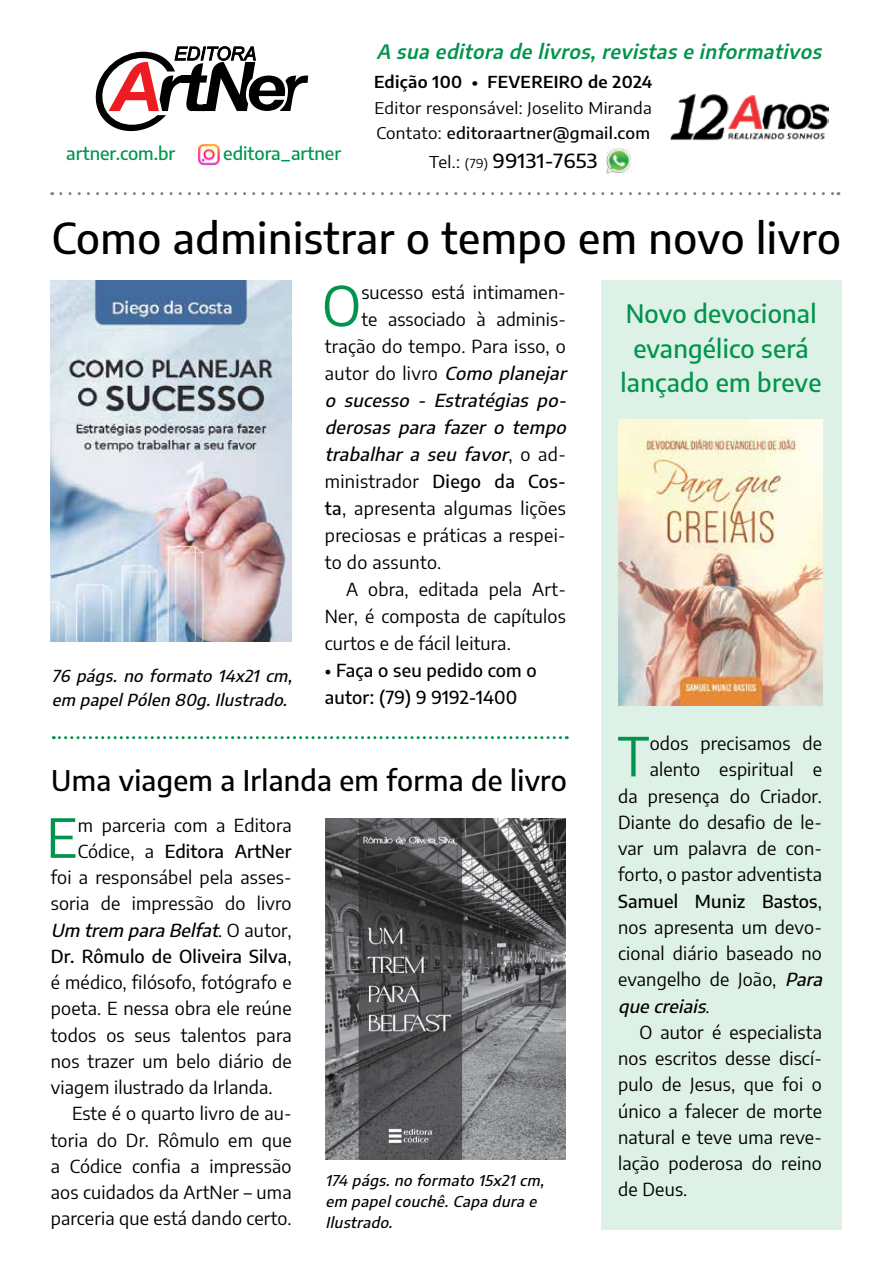
<style>
.page{position:relative;width:893px;height:1276px;background:#fff}
.page>*{position:absolute;margin:0;border:0;box-sizing:border-box;transform-origin:0 0}
.t1{font:54.45px "Encode Sans";color:#00944d}
.t2{font:53.4px "Encode Sans";color:#00944d}
.t3{font:500 42.75px "Encode Sans";letter-spacing:.015em;color:#000}
.t4{font:500 28.5px "Encode Sans";letter-spacing:.01em;color:#000}
.t5{font:500 25.5px/34.5px "Encode Sans";letter-spacing:.01em;color:#00944d;text-align:center}
.t6{font:italic 600 19.5px "Encode Sans";color:#00944d}
.t7{font:500 19.5px "Encode Sans";letter-spacing:.015em;color:#000;scale:1.05 1}
.t8{font:18px "Encode Sans";letter-spacing:.01em;color:#000}
.t9{font:500 18px/27px "Encode Sans";letter-spacing:.01em;color:#000}
.t10{font:italic 500 18px "Encode Sans";color:#000}
.t11{font:500 18px "Encode Sans";color:#00944d}
.t12{font:italic 500 16.5px/24px "Encode Sans";color:#000}
.t13{font:16.2px/24.9px "Encode Sans";letter-spacing:.02em;color:#000;scale:1.05 1}
.t14{font:600 16.2px "Encode Sans";letter-spacing:.02em;color:#000;scale:1.05 1}
.t15{font:italic 500 15px/21px "Encode Sans";color:#000}
.s1{font-weight:500}
.s2{font-weight:400;font-size:16.35px}
.s3{font-weight:400;font-size:12.45px}
.s4{font-weight:500;font-style:italic}
.s5{font-weight:400;font-style:normal}
.s6{font-weight:400}
</style>
<div class="page">
<div style="left:601px;top:281px;width:240px;height:949px;background:#def1e7"></div>
<img style="left:606px;top:148px;width:25px;height:25px">
<img style="left:198px;top:144px;width:22px;height:21px">
<svg style="left:96px;top:47px;width:212px;height:84px"></svg>
<div style="left:203px;top:105px;width:12px;height:6px;background:#000"></div>
<div style="left:181px;top:76px;width:12px;height:7px;background:#000"></div>
<svg style="left:61px;top:192px;width:778px;height:3px"></svg>
<img style="left:670px;top:94px;width:158px;height:47px">
<svg style="left:53px;top:736px;width:514px;height:3px"></svg>
<img style="left:325px;top:818px;width:241px;height:341px">
<img style="left:50px;top:281px;width:241px;height:361px">
<img style="left:618px;top:419px;width:204px;height:286px">
<p class="t11" style="left:66px;top:141px;width:111px">artner.com.br</p>
<p class="t11" style="left:223px;top:141px;width:119px">editora_artner</p>
<p class="t6" style="left:376px;top:38px;width:452px">A sua editora de livros,revistas e informativos</p>
<p class="t14" style="left:374px;top:70px;width:266px">Edição 100 • FEVEREIRO de 2024</p>
<p class="t13" style="left:375px;top:95px;width:266px">Editor responsável: Joselito Miranda<br>Contato: <span class="s1">editoraartner@gmail.com</span></p>
<p class="t7" style="left:429px;top:147px;width:162px"><span class="s2">Tel.:</span> <span class="s3">(79)</span> 99131-7653</p>
<h3 class="t3" style="left:52px;top:208px;width:791px">Como administrar o tempo em novo livro</h3>
<p class="t12" style="left:52px;top:663px;width:246px">76 págs. no formato 14x21 cm, em papelPólen 80g.Ilustrado.</p>
<h1 class="t1" style="left:322px;top:268px;width:41px">O</h1>
<p class="t8" style="left:361px;top:280px;width:206px">sucesso está intimamen-</p>
<p class="t8" style="left:361px;top:307px;width:206px">te associado à adminis-</p>
<p class="t8" style="left:325px;top:334px;width:242px">tração do tempo. Para isso, o</p>
<p class="t8" style="left:325px;top:361px;width:248px">autor do livro <span class="s4">Como planejar</span></p>
<p class="t10" style="left:325px;top:388px;width:248px">o sucesso - Estratégias po-</p>
<p class="t10" style="left:325px;top:415px;width:248px">derosas para fazer o tempo</p>
<p class="t10" style="left:325px;top:442px;width:243px">trabalhar a seu favor<span class="s5">, o a d -</span></p>
<p class="t8" style="left:325px;top:469px;width:243px">ministrador <span class="s1">Diego da Cos-</span></p>
<p class="t8" style="left:325px;top:496px;width:242px"><span class="s1">ta</span>, apresenta algumas lições</p>
<p class="t8" style="left:325px;top:523px;width:242px">preciosas e práticas a respei-</p>
<p class="t8" style="left:325px;top:550px;width:118px">to do assunto.</p>
<p class="t8" style="left:346px;top:577px;width:221px">A obra, editada pela Art-</p>
<p class="t8" style="left:325px;top:604px;width:242px">Ner, é composta de capítulos</p>
<p class="t8" style="left:325px;top:631px;width:188px">curtos e de fácil leitura.</p>
<p class="t9" style="left:325px;top:656px;width:214px">• Faça o seu pedido com o autor: (79) 9 9192-1400</p>
<h3 class="t4" style="left:51px;top:760px;width:517px">Uma viagem a Irlanda em forma de livro</h3>
<h2 class="t2" style="left:46px;top:800px;width:33px">E</h2>
<p class="t8" style="left:78px;top:812px;width:215px">m parceria com a Editora</p>
<p class="t9" style="left:78px;top:836px;width:215px"><span class="s6">Códice, a</span> Editora ArtNer</p>
<p class="t8" style="left:51px;top:864px;width:242px">foi a responsábel pela asses-</p>
<p class="t8" style="left:51px;top:891px;width:242px">soria de impressão do livro</p>
<p class="t10" style="left:51px;top:917px;width:242px">Um trem para Belfat<span class="s5">. O a u t o r ,</span></p>
<p class="t9" style="left:51px;top:941px;width:242px">Dr. Rômulo de Oliveira Silva<span class="s6">,</span></p>
<p class="t8" style="left:51px;top:969px;width:242px">é médico, filósofo, fotógrafo e</p>
<p class="t8" style="left:51px;top:996px;width:242px">poeta. E nessa obra ele reúne</p>
<p class="t8" style="left:51px;top:1022px;width:242px">todos os seus talentos para</p>
<p class="t8" style="left:51px;top:1048px;width:242px">nos trazer um belo diário de</p>
<p class="t8" style="left:51px;top:1074px;width:224px">viagem ilustrado da Irlanda.</p>
<p class="t8" style="left:72px;top:1101px;width:221px">Este é o quarto livro de au-</p>
<p class="t8" style="left:51px;top:1127px;width:242px">toria do Dr. Rômulo em que</p>
<p class="t8" style="left:51px;top:1153px;width:242px">a Códice confia a impressão</p>
<p class="t8" style="left:51px;top:1179px;width:242px">aos cuidados da ArtNer – uma</p>
<p class="t8" style="left:51px;top:1206px;width:242px">parceria que está dando certo.</p>
<p class="t15" style="left:325px;top:1169px;width:224px">174 págs.no formato 15x21cm, em papelcouchê.Capa dura e<br>Ilustrado.</p>
<h3 class="t5" style="left:621px;top:295px;width:202px">Novo devocional evangélico será lançado em breve</h3>
<h2 class="t2" style="left:618px;top:719px;width:33px">T</h2>
<p class="t8" style="left:650px;top:731px;width:174px">odos precisamos de</p>
<p class="t8" style="left:650px;top:757px;width:174px">alento espiritual e</p>
<p class="t8" style="left:618px;top:783px;width:205px">da presença do Criador.</p>
<p class="t8" style="left:618px;top:809px;width:205px">Diante do desafio de le-</p>
<p class="t8" style="left:618px;top:836px;width:205px">var um palavra de con-</p>
<p class="t8" style="left:618px;top:862px;width:205px">forto, o pastor adventista</p>
<p class="t9" style="left:618px;top:886px;width:205px">Samuel Muniz Bastos<span class="s6">,</span></p>
<p class="t8" style="left:618px;top:914px;width:205px">nos apresenta um devo-</p>
<p class="t8" style="left:618px;top:941px;width:205px">cional diário baseado no</p>
<p class="t8" style="left:618px;top:967px;width:210px">evangelho de João, <span class="s4">Para</span></p>
<p class="t10" style="left:618px;top:993px;width:94px">que creiais<span class="s5">.</span></p>
<p class="t8" style="left:639px;top:1019px;width:184px">O autor é especialista</p>
<p class="t8" style="left:618px;top:1046px;width:205px">nos escritos desse discí-</p>
<p class="t8" style="left:618px;top:1072px;width:205px">pulo de Jesus, que foi o</p>
<p class="t8" style="left:618px;top:1098px;width:205px">único a falecer de morte</p>
<p class="t8" style="left:618px;top:1124px;width:205px">natural e teve uma reve-</p>
<p class="t8" style="left:618px;top:1151px;width:205px">lação poderosa do reino</p>
<p class="t8" style="left:618px;top:1177px;width:71px">de Deus.</p>
</div>
